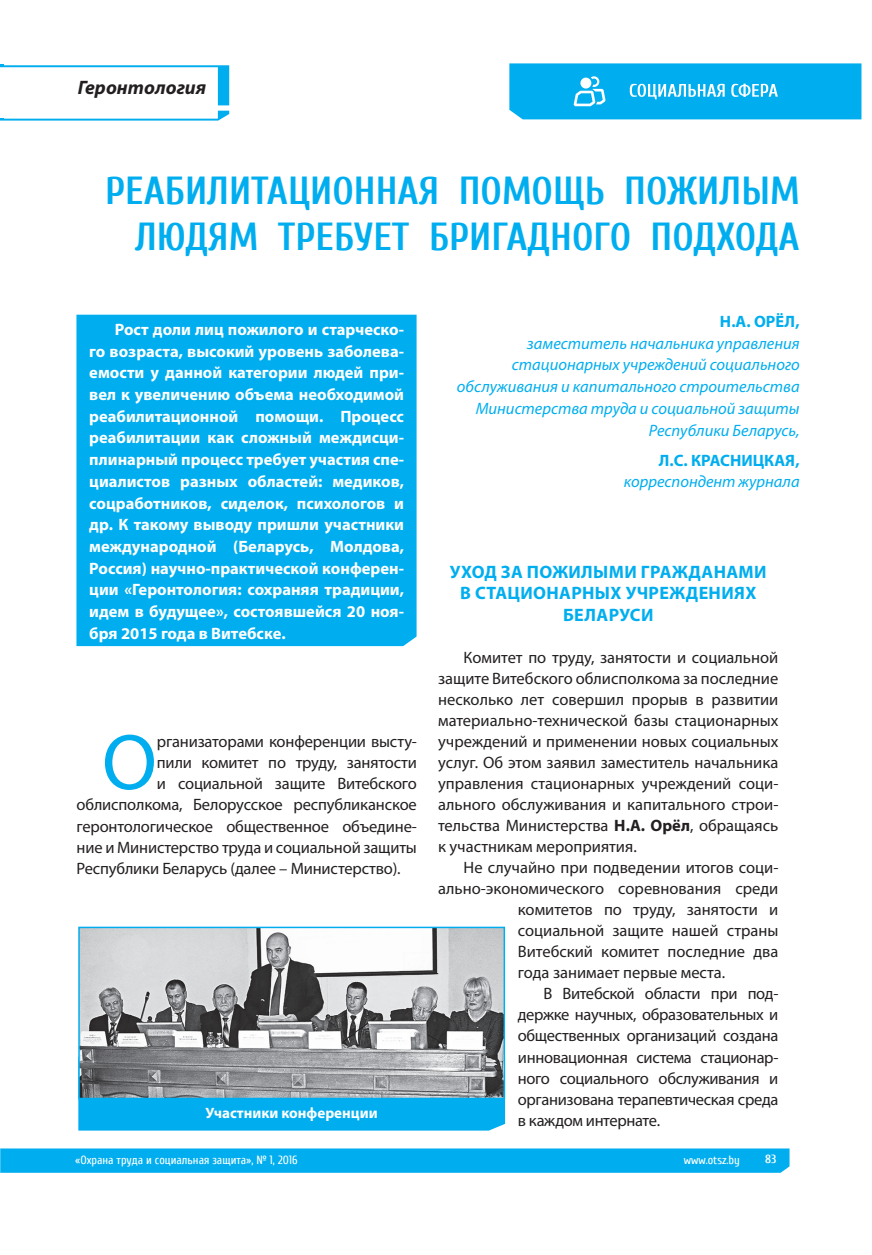
<style>
.page{position:relative;width:872px;height:1255px;background:#fff}
.page>*{position:absolute;margin:0;border:0;box-sizing:border-box;transform-origin:0 0}
.t1{font:79.5px "Myriad Pro";color:#00aeef}
.t2{font:700 39px/46.8px "Cuprum";color:#00aeef;text-align:right}
.t3{font:italic 700 19.5px "Myriad Pro";color:#231f20}
.t4{font:700 18px/21.1px "Myriad Pro";letter-spacing:.02em;color:#00aeef;text-align:center}
.t5{font:16.5px/21px "Myriad Pro";letter-spacing:-.01em;color:#231f20;text-align:justify}
.t6{font:700 16.5px/21.8px "Myriad Pro";color:#fff;text-align:justify}
.t7{font:italic 16.5px/21.8px "Myriad Pro";color:#00aeef;text-align:right}
.t8{font:700 16.5px "Myriad Pro";color:#00aeef}
.t9{font:700 15px "Myriad Pro";color:#fff}
.t10{font:12px "Cuprum";color:#fff}
.t11{font:700 12px "Cuprum";color:#fff}
.s1{font-weight:700}
</style>
<div class="page">
<div style="left:0;top:1148px;width:789px;height:24px;background:#00aeef"></div>
<div style="left:76px;top:315px;width:340px;height:331px;background:#00aeef"></div>
<div style="left:78px;top:1099px;width:427px;height:31px;background:#00aeef"></div>
<img style="left:81px;top:929px;width:421px;height:167px">
<div style="left:78px;top:926px;width:427px;height:173px;border:2px solid #00aeef"></div>
<svg style="left:509px;top:63px;width:352px;height:56px;background:#13b4f0"></svg>
<svg style="left:0;top:111px;width:229px;height:10px"></svg>
<svg style="left:0;top:64px;width:229px;height:41px"></svg>
<p class="t3" style="left:78px;top:75px;width:130px">Геронтология</p>
<h2 class="t2" style="left:105px;top:167px;width:696px">РЕАБИЛИТАЦИОННАЯ ПОМОЩЬ ПОЖИЛЫМ<br>ЛЮДЯМ ТРЕБУЕТ БРИГАДНОГО ПОДХОДА</h2>
<p class="t6" style="left:89px;top:318px;width:316px;text-indent:26px">Рост доли лиц пожилого и старческо&shy;го возраста, высокий уровень заболева&shy;емости у данной категории людей при&shy;вел к увеличению объема необходимой реабилитационной помощи. Процесс реабилитации как сложный междисци&shy;плинарный процесс требует участия спе&shy;циалистов разных областей: медиков, соцработников, сиделок, психологов и др. К такому выводу пришли участники международной (Беларусь, Молдова, Россия) научно-практической конферен&shy;ции «Геронтология: сохраняя традиции, идем в будущее», состоявшейся 20 ноя&shy;бря 2015 года в Витебске.</p>
<h1 class="t1" style="left:102px;top:713px;width:56px">О</h1>
<p class="t5" style="left:157px;top:730px;width:261px">рганизаторами конференции высту-</p>
<p class="t5" style="left:157px;top:751px;width:261px">пили комитет по труду, занятости</p>
<p class="t5" style="left:157px;top:772px;width:261px">и социальной защите Витебского</p>
<p class="t5" style="left:77px;top:794px;width:342px">облисполкома, Белорусское республиканское</p>
<p class="t5" style="left:77px;top:815px;width:342px">геронтологическое общественное объедине-</p>
<p class="t5" style="left:77px;top:836px;width:342px">ние и Министерство труда и социальной защиты</p>
<p class="t5" style="left:77px;top:857px;width:325px">Республики Беларусь (далее – Министерство).</p>
<p class="t9" style="left:205px;top:1103px;width:174px">Участники конференции</p>
<p class="t8" style="left:719px;top:311px;width:81px">Н.А. ОРЁЛ,</p>
<p class="t7" style="left:457px;top:332px;width:344px">заместитель начальника управления стационарных учреждений социального обслуживания и капитального строительства Министерства труда и социальной защиты Республики Беларусь,</p>
<p class="t8" style="left:658px;top:449px;width:142px">Л.С. КРАСНИЦКАЯ,</p>
<p class="t7" style="left:624px;top:470px;width:177px">корреспондент журнала</p>
<p class="t4" style="left:450px;top:561px;width:318px">УХОД ЗА ПОЖИЛЫМИ ГРАЖДАНАМИ<br>В СТАЦИОНАРНЫХ УЧРЕЖДЕНИЯХ<br>БЕЛАРУСИ</p>
<p class="t5" style="left:438px;top:647px;width:342px;text-indent:26px">Комитет по труду, занятости и социальной защите Витебского облисполкома за последние несколько лет совершил прорыв в развитии материально-технической базы стационарных учреждений и применении новых социальных услуг. Об этом заявил заместитель начальника управления стационарных учреждений соци&shy;ального обслуживания и капитального строи&shy;тельства Министерства <span class="s1">Н.А. Орёл</span>, обращаясь к участникам мероприятия.</p>
<p class="t5" style="left:463px;top:857px;width:316px">Не случайно при подведении итогов соци-</p>
<p class="t5" style="left:438px;top:878px;width:342px">ально-экономического соревнования среди</p>
<p class="t5" style="left:518px;top:899px;width:262px">комитетов по труду, занятости и</p>
<p class="t5" style="left:518px;top:920px;width:262px">социальной защите нашей страны</p>
<p class="t5" style="left:518px;top:941px;width:262px">Витебский комитет последние два</p>
<p class="t5" style="left:518px;top:962px;width:209px">года занимает первые места.</p>
<p class="t5" style="left:543px;top:983px;width:236px">В Витебской области при под-</p>
<p class="t5" style="left:518px;top:1004px;width:262px">держке научных, образовательных и</p>
<p class="t5" style="left:518px;top:1025px;width:262px">общественных организаций создана</p>
<p class="t5" style="left:518px;top:1046px;width:262px">инновационная система стационар-</p>
<p class="t5" style="left:518px;top:1067px;width:262px">ного социального обслуживания и</p>
<p class="t5" style="left:518px;top:1088px;width:262px">организована терапевтическая среда</p>
<p class="t5" style="left:518px;top:1109px;width:144px">в каждом интернате.</p>
<p class="t10" style="left:75px;top:1153px;width:224px">«Охрана труда и социальная защита», № 1, 2016</p>
<p class="t10" style="left:683px;top:1153px;width:58px">www.otsz.by</p>
<p class="t11" style="left:765px;top:1152px;width:13px">83</p>
</div>
